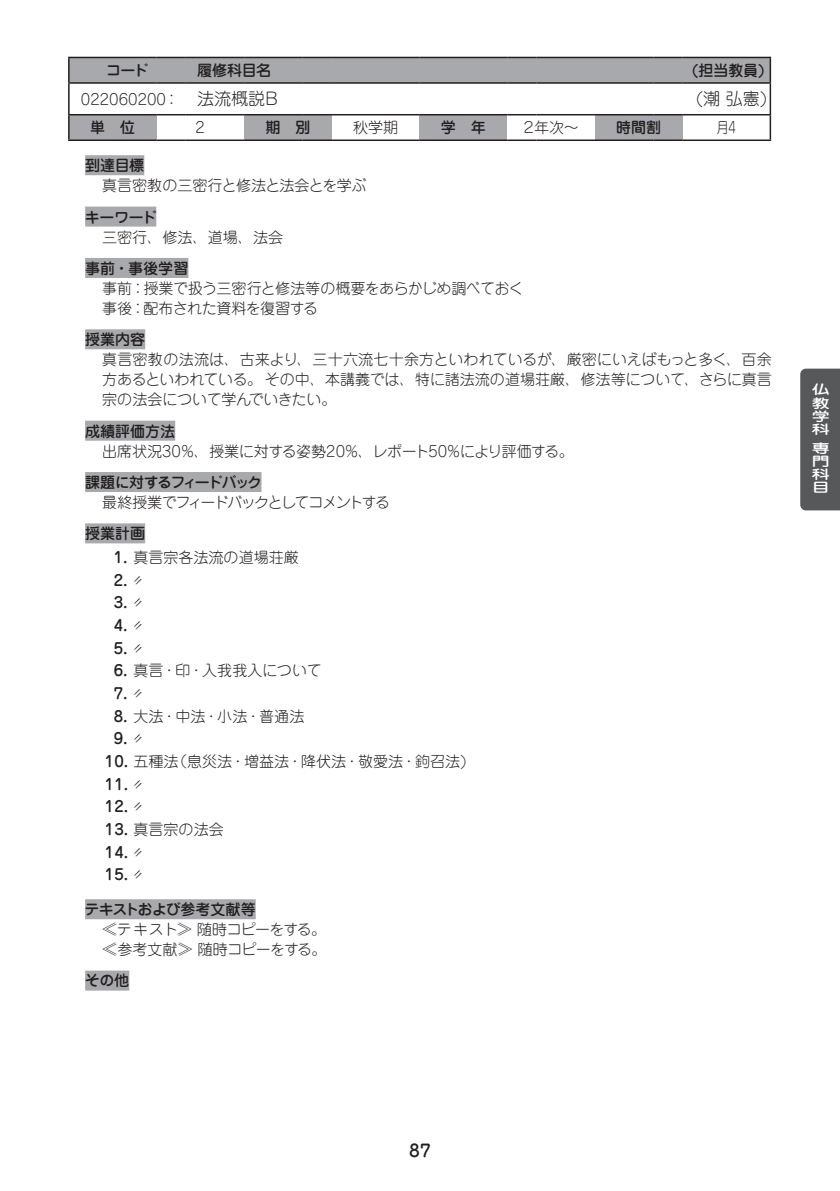
<style>
.page{position:relative;width:840px;height:1191px;background:#fff}
.page>*{position:absolute;margin:0;border:0;box-sizing:border-box;transform-origin:0 0}
.t1{font:300 17px "P Jun 101 Pro N";color:#231f20}
.t2{font:500 17px "Jun 34 Pro";color:#231f20}
.t3{font:300 15px/20px "P Jun 101 Pro N";color:#231f20;text-align:justify}
.t4{font:500 15px "P Jun 34 Pro N";letter-spacing:-.005em;color:#231f20}
.t5{font:300 15px/20px "P Jun 101 Pro N";letter-spacing:-.03em;color:#231f20}
.t6{font:300 15px "P Jun 101 Pro N";letter-spacing:-.02em;color:#231f20}
.t7{font:300 15px "P Jun 101 Pro N";letter-spacing:-.1em;color:#231f20}
.t8{font:500 15px "P Jun 34 Pro N";letter-spacing:-.115em;color:#231f20}
.t9{font:500 15px "P Jun 34 Pro N";letter-spacing:-.045em;color:#231f20}
.t10{font:300 15px "Jun 101 Pro";color:#231f20;scale:.85 1}
.t11{font:500 12.6px/13.2px "Jun 34 Pro";color:#fff;text-align:justify;scale:1.43 1}
.s1{font-size:17px}
.s2{font-family:"P Jun 34 Pro N";font-weight:500}
.s3{font-family:"P Jun 101 Pro N";font-weight:300}
</style>
<div class="page">
<div style="left:85px;top:155px;width:59px;height:20px;background:#a8a9ad"></div>
<div style="left:85px;top:207px;width:71px;height:20px;background:#a8a9ad"></div>
<div style="left:85px;top:258px;width:103px;height:20px;background:#a8a9ad"></div>
<div style="left:85px;top:329px;width:60px;height:20px;background:#a8a9ad"></div>
<div style="left:85px;top:421px;width:90px;height:20px;background:#a8a9ad"></div>
<div style="left:85px;top:472px;width:176px;height:20px;background:#a8a9ad"></div>
<div style="left:85px;top:523px;width:60px;height:20px;background:#a8a9ad"></div>
<div style="left:85px;top:899px;width:170px;height:20px;background:#a8a9ad"></div>
<div style="left:85px;top:970px;width:44px;height:20px;background:#a8a9ad"></div>
<div style="left:69px;top:115px;width:87px;height:25px;background:#a8a9ad"></div>
<div style="left:244px;top:115px;width:88px;height:25px;background:#a8a9ad"></div>
<div style="left:419px;top:115px;width:88px;height:25px;background:#a8a9ad"></div>
<div style="left:594px;top:115px;width:88px;height:25px;background:#a8a9ad"></div>
<hr style="left:68px;top:57px;width:88px;height:1px;background:#231f20">
<hr style="left:68px;top:58px;width:2px;height:24px;background:#231f20">
<svg style="left:69px;top:57px;width:701px;height:25px;background:#a1a2a5"></svg>
<hr style="left:68px;top:82px;width:88px;height:2px;background:#231f20">
<hr style="left:68px;top:84px;width:2px;height:30px;background:#231f20">
<hr style="left:156px;top:82px;width:30px;height:2px;background:#231f20">
<hr style="left:186px;top:82px;width:58px;height:2px;background:#231f20">
<hr style="left:244px;top:82px;width:58px;height:2px;background:#231f20">
<hr style="left:302px;top:82px;width:30px;height:2px;background:#231f20">
<hr style="left:332px;top:82px;width:87px;height:2px;background:#231f20">
<hr style="left:419px;top:82px;width:88px;height:2px;background:#231f20">
<hr style="left:507px;top:82px;width:29px;height:2px;background:#231f20">
<hr style="left:536px;top:82px;width:58px;height:2px;background:#231f20">
<hr style="left:594px;top:82px;width:59px;height:2px;background:#231f20">
<hr style="left:653px;top:82px;width:29px;height:2px;background:#231f20">
<hr style="left:682px;top:82px;width:88px;height:2px;background:#231f20">
<hr style="left:769px;top:84px;width:1px;height:30px;background:#231f20">
<hr style="left:68px;top:114px;width:88px;height:1px;background:#231f20">
<hr style="left:68px;top:115px;width:2px;height:24px;background:#231f20">
<hr style="left:156px;top:114px;width:30px;height:1px;background:#231f20">
<hr style="left:186px;top:114px;width:58px;height:1px;background:#231f20">
<hr style="left:244px;top:114px;width:58px;height:1px;background:#231f20">
<hr style="left:302px;top:114px;width:30px;height:1px;background:#231f20">
<hr style="left:332px;top:114px;width:87px;height:1px;background:#231f20">
<hr style="left:419px;top:114px;width:88px;height:1px;background:#231f20">
<svg style="left:507px;top:114px;width:29px;height:1px"></svg>
<hr style="left:536px;top:114px;width:58px;height:1px;background:#231f20">
<hr style="left:594px;top:114px;width:59px;height:1px;background:#231f20">
<svg style="left:653px;top:114px;width:29px;height:1px"></svg>
<hr style="left:682px;top:114px;width:88px;height:1px;background:#231f20">
<svg style="left:769px;top:115px;width:1px;height:24px"></svg>
<hr style="left:68px;top:139px;width:88px;height:2px;background:#231f20">
<hr style="left:156px;top:139px;width:30px;height:2px;background:#231f20">
<hr style="left:186px;top:139px;width:58px;height:2px;background:#231f20">
<hr style="left:244px;top:139px;width:58px;height:2px;background:#231f20">
<hr style="left:302px;top:139px;width:30px;height:2px;background:#231f20">
<hr style="left:332px;top:139px;width:87px;height:2px;background:#231f20">
<hr style="left:419px;top:139px;width:88px;height:2px;background:#231f20">
<hr style="left:507px;top:139px;width:29px;height:2px;background:#231f20">
<hr style="left:536px;top:139px;width:58px;height:2px;background:#231f20">
<hr style="left:594px;top:139px;width:59px;height:2px;background:#231f20">
<hr style="left:653px;top:139px;width:29px;height:2px;background:#231f20">
<hr style="left:682px;top:139px;width:88px;height:2px;background:#231f20">
<div style="left:800px;top:369px;width:39px;height:141px;background:#57585a"></div>
<p class="t4" style="left:106px;top:58px;width:44px">コード</p>
<p class="t4" style="left:197px;top:58px;width:76px">履修科目名</p>
<p class="t4" style="left:691px;top:58px;width:74px">(担当教員)</p>
<p class="t3" style="left:81px;top:88px;width:201px">022060200： <span class="s1">法流概説Ｂ</span></p>
<p class="t1" style="left:695px;top:85px;width:73px">(潮 弘憲)</p>
<p class="t4" style="left:90px;top:116px;width:47px">単　位</p>
<p class="t3" style="left:195px;top:117px;width:11px">2</p>
<p class="t4" style="left:265px;top:116px;width:46px">期　別</p>
<p class="t3" style="left:353px;top:117px;width:46px">秋学期</p>
<p class="t4" style="left:440px;top:116px;width:46px">学　年</p>
<p class="t3" style="left:521px;top:117px;width:59px">２年次～</p>
<p class="t4" style="left:616px;top:116px;width:46px">時間割</p>
<p class="t4" style="left:85px;top:154px;width:61px">到達目標</p>
<p class="t3" style="left:102px;top:175px;width:266px">真言密教の三密行と修法と法会とを学ぶ</p>
<p class="t4" style="left:85px;top:205px;width:74px">キーワード</p>
<p class="t3" style="left:102px;top:226px;width:182px">三密行、修法、道場、法会</p>
<p class="t4" style="left:85px;top:256px;width:105px">事前・事後学習</p>
<p class="t5" style="left:102px;top:277px;width:423px">事前：授業で扱う三密行と修法等の概要をあらかじめ調べておく事後：配布された資料を復習する</p>
<p class="t4" style="left:85px;top:328px;width:61px">授業内容</p>
<p class="t3" style="left:102px;top:349px;width:670px">真言密教の法流は、古来より、三十六流七十余方といわれているが、厳密にいえばもっと多く、百余方あるといわれている。その中、本講義では、特に諸法流の道場荘厳、修法等について、さらに真言宗の法会について学んでいきたい。</p>
<p class="t4" style="left:85px;top:419px;width:91px">成績評価方法</p>
<p class="t6" style="left:102px;top:439px;width:473px">出席状況30％、授業に対する姿勢20％、レポート50％により評価する。</p>
<p class="t8" style="left:85px;top:470px;width:179px">課題に対するフィードバック</p>
<p class="t7" style="left:102px;top:490px;width:289px">最終授業でフィードバックとしてコメントする</p>
<p class="t4" style="left:85px;top:522px;width:61px">授業計画</p>
<p class="t3" style="left:114px;top:546px;width:186px"><span class="s2">1.</span> 真言宗各法流の道場荘厳</p>
<p class="t4" style="left:114px;top:568px;width:33px">2. <span class="s3">〃</span></p>
<p class="t4" style="left:114px;top:590px;width:33px">3. <span class="s3">〃</span></p>
<p class="t4" style="left:114px;top:613px;width:33px">4. <span class="s3">〃</span></p>
<p class="t4" style="left:114px;top:636px;width:33px">5. <span class="s3">〃</span></p>
<p class="t3" style="left:114px;top:659px;width:209px"><span class="s2">6.</span> 真言・印・入我我入について</p>
<p class="t4" style="left:114px;top:681px;width:33px">7. <span class="s3">〃</span></p>
<p class="t3" style="left:114px;top:705px;width:192px"><span class="s2">8.</span> 大法・中法・小法・普通法</p>
<p class="t4" style="left:114px;top:726px;width:33px">9. <span class="s3">〃</span></p>
<p class="t3" style="left:105px;top:750px;width:363px"><span class="s2">10.</span> 五種法（息災法・増益法・降伏法・敬愛法・鉤召法)</p>
<p class="t4" style="left:105px;top:772px;width:42px">11. <span class="s3">〃</span></p>
<p class="t4" style="left:105px;top:794px;width:42px">12. <span class="s3">〃</span></p>
<p class="t3" style="left:105px;top:818px;width:120px"><span class="s2">13.</span> 真言宗の法会</p>
<p class="t4" style="left:105px;top:840px;width:42px">14. <span class="s3">〃</span></p>
<p class="t4" style="left:105px;top:862px;width:42px">15. <span class="s3">〃</span></p>
<p class="t9" style="left:85px;top:897px;width:172px">テキストおよび参考文献等</p>
<p class="t5" style="left:102px;top:918px;width:225px">≪テキスト≫ 随時コピーをする。≪参考文献≫ 随時コピーをする。</p>
<p class="t4" style="left:85px;top:969px;width:46px">その他</p>
<p class="t10" style="left:715px;top:116px;width:25px">月4</p>
<p class="t11" style="left:811px;top:382px;width:14px">仏教学科</p>
<p class="t11" style="left:811px;top:440px;width:14px">専門科目</p>
<p class="t2" style="left:409px;top:1136px;width:23px">87</p>
</div>
